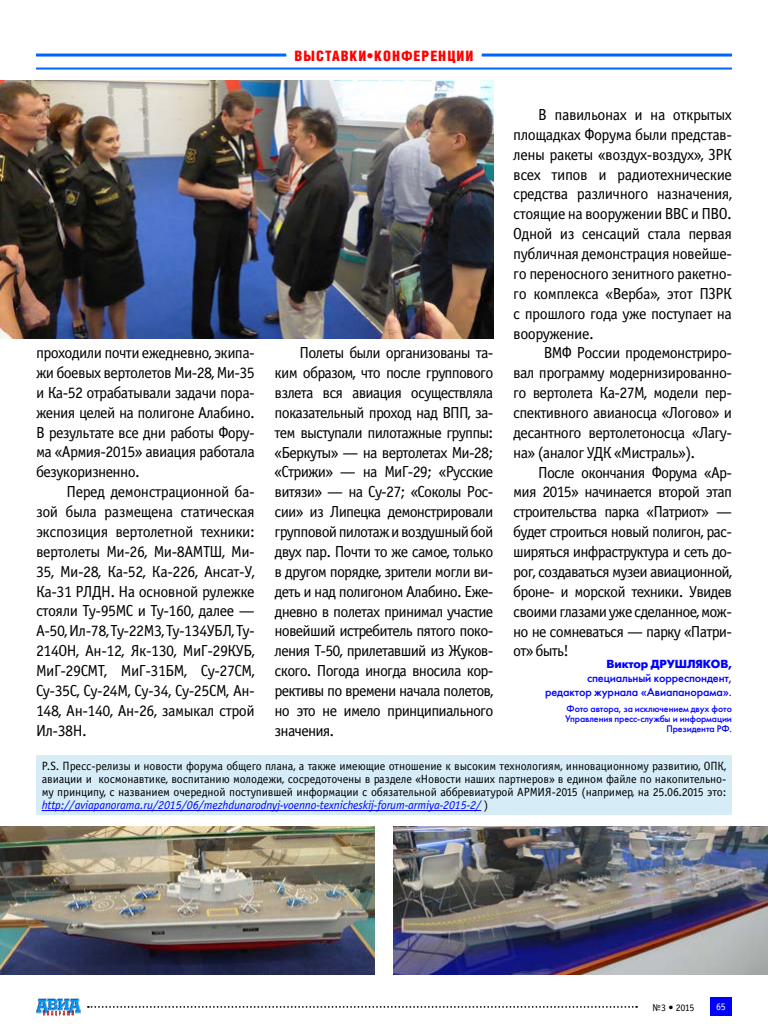
<style>
.page{position:relative;width:768px;height:1024px;background:#fff}
.page>*{position:absolute;margin:0;border:0;box-sizing:border-box;transform-origin:0 0}
.t1{font:16px/19.9px "Officina Sans C";letter-spacing:-.04em;color:#000;text-align:justify}
.t2{font:14.4px "Helios Cond Black C";letter-spacing:.07em;color:#f00}
.t3{font:12px/13px "Officina Sans Book C";letter-spacing:-.01em;color:#000;text-align:justify}
.t4{font:11.7px/14px "Futura Futuris C";letter-spacing:-.01em;color:#00f;text-align:right}
.t5{font:700 11.7px "Futura Futuris C";letter-spacing:-.01em;color:#00f}
.t6{font:10px "Officina Sans Book C";color:#000}
.t7{font:10px "Officina Sans Book C";color:#fff}
.t8{font:9.5px/10px "Futura Futuris C";letter-spacing:-.01em;color:#00f;text-align:right}
.s1{font-style:italic;color:#00f}
</style>
<div class="page">
<hr style="left:482px;top:54px;width:250px;height:3px;background:#0064ff">
<hr style="left:36px;top:54px;width:250px;height:3px;background:#0064ff">
<hr style="left:36px;top:68px;width:696px;height:2px;background:#0064ff">
<img style="left:0;top:80px;width:493px;height:258px">
<img style="left:394px;top:826px;width:374px;height:148px">
<img style="left:0;top:826px;width:374px;height:148px">
<div style="left:36px;top:756px;width:696px;height:59px;background:#d6edf8"></div>
<hr style="left:42px;top:810px;width:439px;height:1px;background:#00f">
<svg style="left:36px;top:999px;width:45px;height:17px"></svg>
<svg style="left:88px;top:1006px;width:549px;height:2px"></svg>
<div style="left:710px;top:997px;width:22px;height:19px;background:#00f"></div>
<p class="t2" style="left:295px;top:48px;width:180px">ВЫСТАВКИ•КОНФЕРЕНЦИИ</p>
<p class="t1" style="left:513px;top:105px;width:220px;text-indent:25px">В павильонах и на открытых площадках Форума были представ&shy;лены ракеты «воздух-воздух», ЗРК всех типов и радиотехнические средства различного назначения, стоящие на вооружении ВВС и ПВО.<br>Одной из сенсаций стала первая публичная демонстрация новейше&shy;го переносного зенитного ракетно&shy;го комплекса «Верба», этот ПЗРК с прошлого года уже поступает на вооружение.</p>
<p class="t1" style="left:513px;top:343px;width:220px;text-indent:30px">ВМФ России продемонстриро&shy;вал программу модернизированно&shy;го вертолета Ка-27М, модели пер&shy;спективного авианосца «Логово» и десантного вертолетоносца «Лагу&shy;на» (аналог УДК «Мистраль»).</p>
<p class="t1" style="left:513px;top:463px;width:220px;text-indent:25px">После окончания Форума «Ар&shy;мия 2015» начинается второй этап строительства парка «Патриот» — будет строиться новый полигон, рас&shy;ширяться инфраструктура и сеть до&shy;рог, создаваться музеи авиационной, броне- и морской техники. Увидев своими глазами уже сделанное, мож&shy;но не сомневаться — парку «Патри&shy;от» быть!</p>
<p class="t5" style="left:607px;top:658px;width:127px">Виктор ДРУШЛЯКОВ,</p>
<p class="t4" style="left:545px;top:671px;width:188px">специальный корреспондент, редактор журнала «Авиапанорама».</p>
<p class="t8" style="left:565px;top:704px;width:168px">Фото автора, за исключением двух фото<br>Управления пресс-службы и информации<br>Президента РФ.</p>
<p class="t3" style="left:42px;top:760px;width:686px">P.S. Пресс-релизы и новости форума общего плана, а также имеющие отношение к высоким технологиям, инновационному развитию, ОПК, авиации и космонавтике, воспитанию молодежи, сосредоточены в разделе «Новости наших партнеров» в едином файле по накопительно&shy;му принципу, с названием очередной поступившей информации с обязательной аббревиатурой АРМИЯ-2015 (например, на 25.06.2015 это: <span class="s1">http://aviapanorama.ru/2015/06/mezhdunarodnyj-voenno-texnicheskij-forum-armiya-2015-2/</span> )</p>
<p class="t1" style="left:275px;top:343px;width:220px;text-indent:25px">Полеты были организованы та&shy;ким образом, что после группового взлета вся авиация осуществляла показательный проход над ВПП, за&shy;тем выступали пилотажные группы: «Беркуты» — на вертолетах Ми-28; «Стрижи» — на МиГ-29; «Русские витязи» — на Су-27; «Соколы Рос&shy;сии» из Липецка демонстрировали групповой пилотаж и воздушный бой двух пар. Почти то же самое, только в другом порядке, зрители могли ви&shy;деть и над полигоном Алабино. Еже&shy;дневно в полетах принимал участие новейший истребитель пятого поко&shy;ления Т-50, прилетавший из Жуков&shy;ского. Погода иногда вносила кор&shy;рективы по времени начала полетов, но это не имело принципиального значения.</p>
<p class="t1" style="left:36px;top:343px;width:220px">проходили почти ежедневно, экипа&shy;жи боевых вертолетов Ми-28, Ми-35 и Ка-52 отрабатывали задачи пора&shy;жения целей на полигоне Алабино.<br>В результате все дни работы Фору&shy;ма «Армия-2015» авиация работала безукоризненно.</p>
<p class="t1" style="left:36px;top:482px;width:220px;text-indent:31px">Перед демонстрационной ба&shy;зой была размещена статическая экспозиция вертолетной техники: вертолеты Ми-26, Ми-8АМТШ, Ми-35, Ми-28, Ка-52, Ка-226, Ансат-У, Ка-31 РЛДН. На основной рулежке стояли Ту-95МС и Ту-160, далее — А-50, Ил-78, Ту-22М3, Ту-134УБЛ, Ту-214ОН, Ан-12, Як-130, МиГ-29КУБ, МиГ-29СМТ, МиГ-31БМ, Су-27СМ, Су-35С, Су-24М, Су-34, Су-25СМ, Ан-148, Ан-140, Ан-26, замыкал строй Ил-38Н.</p>
<p class="t6" style="left:653px;top:1002px;width:43px">№3 • 2015</p>
<p class="t7" style="left:716px;top:1001px;width:11px">65</p>
</div>
